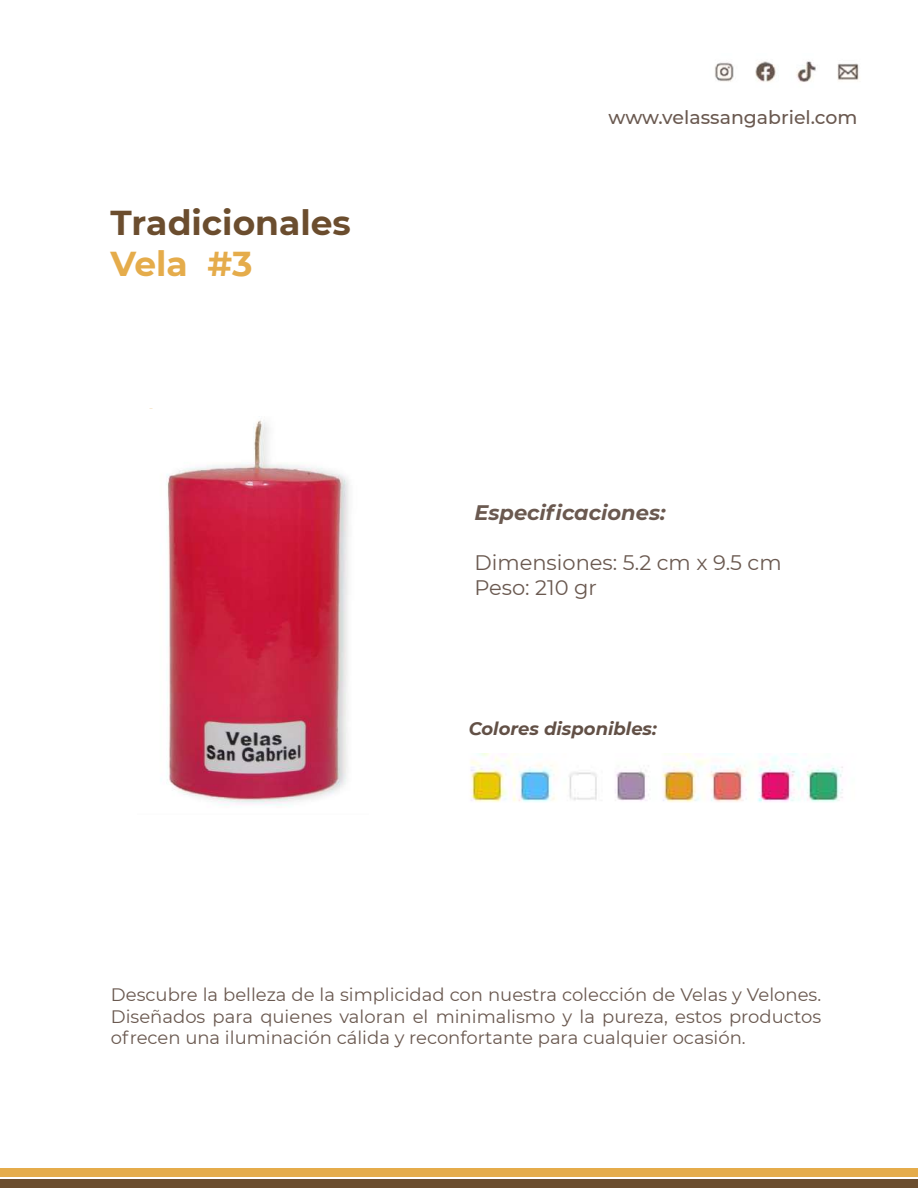
<style>
.page{position:relative;width:918px;height:1188px;background:#fff}
.page>*{position:absolute;margin:0;border:0;box-sizing:border-box;transform-origin:0 0}
.t1{font:700 34.5px "Montserrat";color:#6b4d2e}
.t2{font:700 34.5px "Montserrat";color:#e5ac4b}
.t3{font:21px/25.2px "Montserrat";color:#6a5950}
.t4{font:italic 700 21px "Montserrat";color:#6a5950}
.t5{font:500 18.9px "Montserrat";color:#6a5950}
.t6{font:18px/21.6px "Montserrat";color:#6a5950;text-align:justify}
.t7{font:italic 700 18px "Montserrat";color:#625046}
</style>
<div class="page">
<img style="left:715px;top:61px;width:144px;height:21px">
<img style="left:470px;top:754px;width:373px;height:49px">
<img style="left:166px;top:420px;width:183px;height:386px">
<div style="left:0;top:1169px;width:918px;height:8px;background:#e5ac4b"></div>
<div style="left:0;top:1180px;width:918px;height:8px;background:#6b4d2e"></div>
<h1 class="t1" style="left:111px;top:198px;width:242px">Tradicionales</h1>
<h1 class="t2" style="left:111px;top:239px;width:144px">Vela #3</h1>
<p class="t5" style="left:609px;top:104px;width:250px">www.velassangabriel.com</p>
<p class="t4" style="left:474px;top:497px;width:193px">Especificaciones:</p>
<p class="t3" style="left:474px;top:549px;width:309px">Dimensiones: 5.2 cm x 9.5 cm<br>Peso: 210 gr</p>
<p class="t7" style="left:469px;top:716px;width:190px">Colores disponibles:</p>
<p class="t6" style="left:111px;top:983px;width:712px">Descubre la belleza de la simplicidad con nuestra colección de Velas y Velones.<br>Diseñados para quienes valoran el minimalismo y la pureza, estos productos ofrecen una iluminación cálida y reconfortante para cualquier ocasión.</p>
</div>
